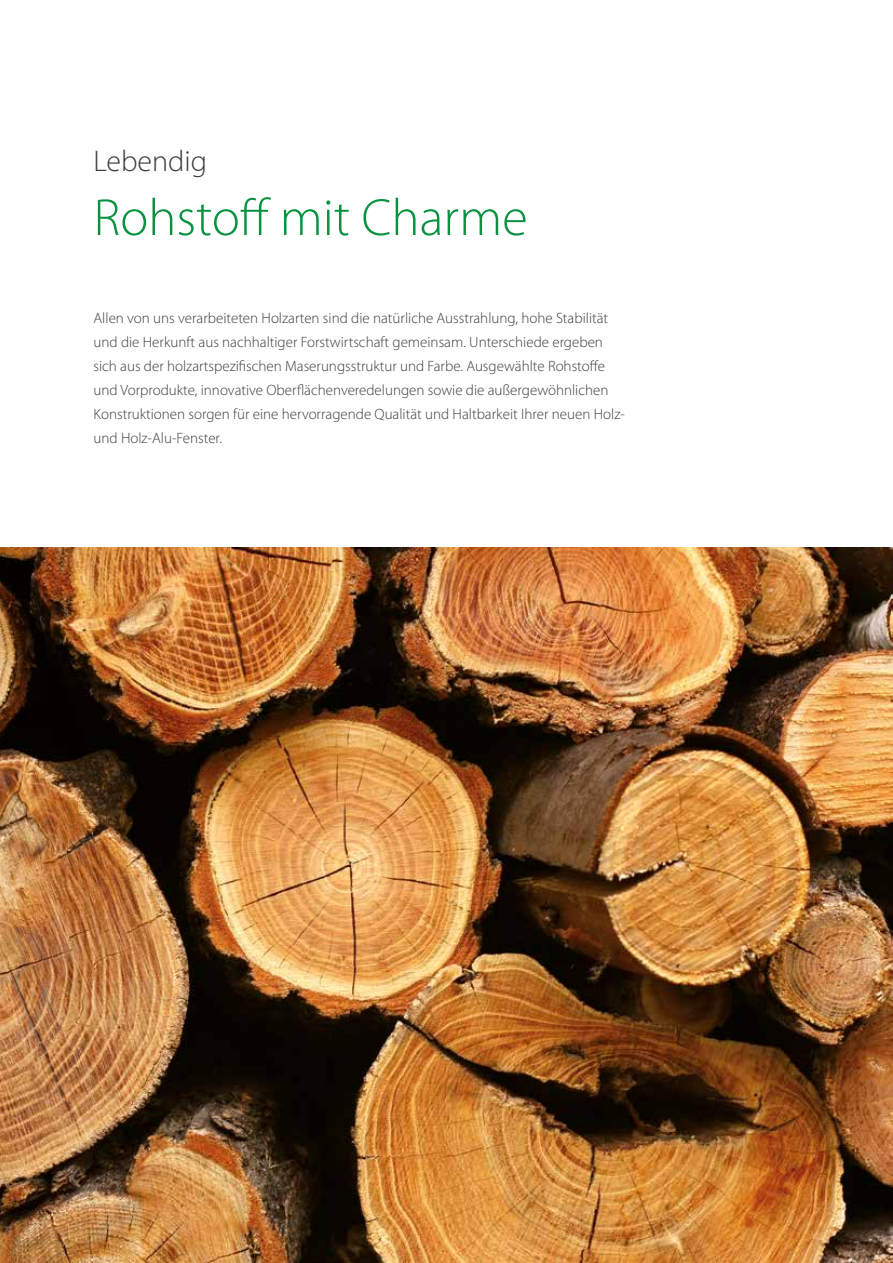
<style>
.page{position:relative;width:893px;height:1263px;background:#fff}
.page>*{position:absolute;margin:0;border:0;box-sizing:border-box;transform-origin:0 0}
.t1{font:300 52.5px "Myriad Pro";color:#07923f}
.t2{font:300 30px "Myriad Pro";color:#3c3c3b}
.t3{font:300 15px/24px "Myriad Pro";color:#3c3c3b}
</style>
<div class="page">
<img style="left:0;top:548px;width:893px;height:715px">
<h2 class="t2" style="left:94px;top:143px;width:115px">Lebendig</h2>
<h1 class="t1" style="left:94px;top:186px;width:436px">Rohstoff mit Charme</h1>
<p class="t3" style="left:94px;top:305px;width:533px">Allen von uns verarbeiteten Holzarten sind die natürliche Ausstrahlung, hohe Stabilität und die Herkunft aus nachhaltiger Forstwirtschaft gemeinsam. Unterschiede ergeben sich aus der holzartspezifischen Maserungsstruktur und Farbe. Ausgewählte Rohstoffe und Vorprodukte, innovative Oberflächenveredelungen sowie die außergewöhnlichen Konstruktionen sorgen für eine hervorragende Qualität und Haltbarkeit Ihrer neuen Holz&shy;und Holz-Alu-Fenster.</p>
</div>
